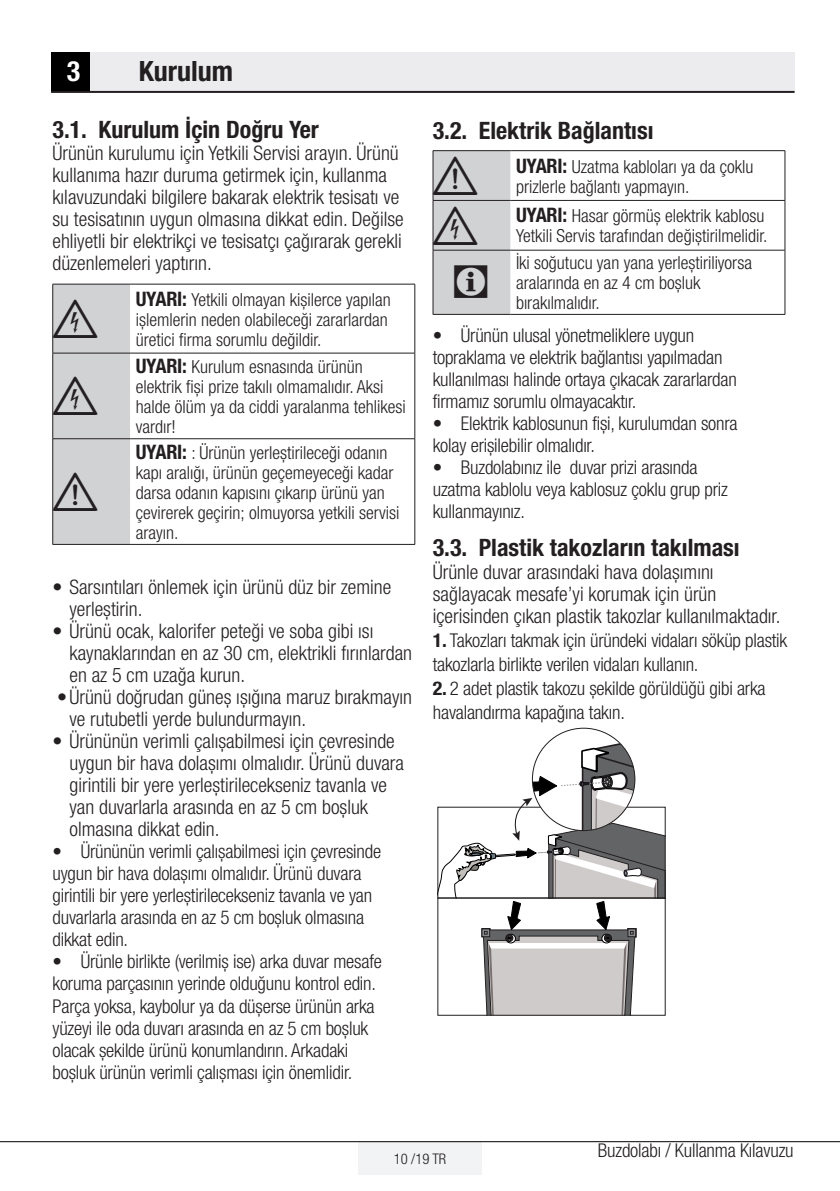
<style>
.page{position:relative;width:840px;height:1191px;background:#fff}
.page>*{position:absolute;margin:0;border:0;box-sizing:border-box;transform-origin:0 0}
.t1{font:48px "ZIWARNUN";color:#231f20}
.t2{font:700 condensed 28px "Helvetica Neue LT Pro";color:#231f20}
.t3{font:700 condensed 28px "Helvetica Neue LT Pro";color:#fff}
.t4{font:700 condensed 24px "Helvetica Neue LT Pro";color:#231f20}
.t5{font:300 condensed 20px/22px "Helvetica Neue LT Pro";color:#231f20}
.t6{font:300 condensed 19px/22px "Helvetica Neue LT Pro";letter-spacing:-.01em;color:#231f20}
.t7{font:300 condensed 18px/20px "Helvetica Neue LT Pro";color:#231f20}
.t8{font:300 condensed 14.6px "Helvetica Neue LT Pro";color:#231f20}
.s1{font-weight:700;font-size:20px}
.s2{font-weight:700}
</style>
<div class="page">
<div style="left:358px;top:1141px;width:123px;height:33px;background:#f2f3f4"></div>
<hr style="left:0;top:1141px;width:839px;height:1px;background:#000">
<div style="left:51px;top:52px;width:39px;height:40px;background:#000"></div>
<div style="left:90px;top:52px;width:704px;height:40px;background:#ececee"></div>
<hr style="left:51px;top:91px;width:743px;height:2px;background:#231f20">
<div style="left:53px;top:285px;width:77px;height:259px;background:#d1d2d4"></div>
<hr style="left:52px;top:284px;width:1px;height:69px;background:#231f20">
<hr style="left:414px;top:284px;width:1px;height:69px;background:#231f20">
<hr style="left:52px;top:353px;width:1px;height:85px;background:#231f20">
<hr style="left:414px;top:353px;width:1px;height:85px;background:#231f20">
<hr style="left:52px;top:439px;width:1px;height:105px;background:#231f20">
<hr style="left:414px;top:439px;width:1px;height:105px;background:#231f20">
<hr style="left:52px;top:284px;width:78px;height:1px;background:#231f20">
<hr style="left:130px;top:284px;width:285px;height:1px;background:#231f20">
<hr style="left:52px;top:353px;width:78px;height:1px;background:#231f20">
<hr style="left:130px;top:353px;width:285px;height:1px;background:#231f20">
<hr style="left:52px;top:438px;width:78px;height:1px;background:#231f20">
<hr style="left:130px;top:438px;width:285px;height:1px;background:#231f20">
<hr style="left:52px;top:544px;width:78px;height:1px;background:#231f20">
<hr style="left:130px;top:544px;width:285px;height:1px;background:#231f20">
<div style="left:433px;top:151px;width:77px;height:163px;background:#d1d2d4"></div>
<hr style="left:432px;top:150px;width:78px;height:1px;background:#231f20">
<hr style="left:432px;top:151px;width:1px;height:49px;background:#231f20">
<hr style="left:510px;top:150px;width:274px;height:1px;background:#231f20">
<hr style="left:784px;top:151px;width:1px;height:49px;background:#231f20">
<hr style="left:432px;top:200px;width:78px;height:1px;background:#231f20">
<hr style="left:432px;top:201px;width:1px;height:49px;background:#231f20">
<hr style="left:510px;top:200px;width:274px;height:1px;background:#231f20">
<hr style="left:784px;top:201px;width:1px;height:49px;background:#231f20">
<hr style="left:432px;top:250px;width:1px;height:64px;background:#231f20">
<hr style="left:784px;top:250px;width:1px;height:64px;background:#231f20">
<hr style="left:432px;top:314px;width:78px;height:1px;background:#231f20">
<hr style="left:432px;top:250px;width:78px;height:1px;background:#231f20">
<hr style="left:510px;top:250px;width:274px;height:1px;background:#231f20">
<hr style="left:510px;top:314px;width:274px;height:1px;background:#231f20">
<svg style="left:437px;top:728px;width:227px;height:287px"></svg>
<h2 class="t3" style="left:67px;top:54px;width:15px">3</h2>
<h2 class="t2" style="left:139px;top:54px;width:96px">Kurulum</h2>
<p class="t4" style="left:52px;top:115px;width:268px">3.1. Kurulum İçin Doğru Yer</p>
<p class="t5" style="left:52px;top:141px;width:352px">Ürünün kurulumu için Yetkili Servisi arayın. Ürünü kullanıma hazır duruma getirmek için, kullanma kılavuzundaki bilgilere bakarak elektrik tesisatı ve su tesisatının uygun olmasına dikkat edin. Değilse ehliyetli bir elektrikçi ve tesisatçı çağırarak gerekli düzenlemeleri yaptırın.</p>
<h1 class="t1" style="left:53px;top:293px;width:48px">B</h1>
<p class="t7" style="left:136px;top:289px;width:256px"><span class="s1">UYARI:</span> Yetkili olmayan kișilerce yapılan ișlemlerin neden olabileceği zararlardan üretici firma sorumlu değildir.</p>
<h1 class="t1" style="left:53px;top:370px;width:48px">B</h1>
<p class="t7" style="left:136px;top:356px;width:271px"><span class="s1">UYARI:</span> Kurulum esnasında ürünün elektrik fiși prize takılı olmamalıdır. Aksi halde ölüm ya da ciddi yaralanma tehlikesi vardır!</p>
<p class="t7" style="left:136px;top:442px;width:265px"><span class="s1">UYARI:</span> : Ürünün yerleștirileceği odanın kapı aralığı, ürünün geçemeyeceği kadar darsa odanın kapısını çıkarıp ürünü yan çevirerek geçirin; olmuyorsa yetkili servisi arayın.</p>
<p class="t5" style="left:69px;top:576px;width:323px;text-indent:-17px">• Sarsıntıları önlemek için ürünü düz bir zemine yerleștirin.</p>
<p class="t5" style="left:69px;top:620px;width:344px;text-indent:-17px">• Ürünü ocak, kalorifer peteği ve soba gibi ısı kaynaklarından en az 30 cm, elektrikli fırınlardan en az 5 cm uzağa kurun.</p>
<p class="t5" style="left:69px;top:686px;width:344px;text-indent:-12px">•Ürünü doğrudan güneș ıșığına maruz bırakmayın ve rutubetli yerde bulundurmayın.</p>
<p class="t5" style="left:69px;top:730px;width:336px;text-indent:-17px">• Ürününün verimli çalıșabilmesi için çevresinde uygun bir hava dolașımı olmalıdır. Ürünü duvara girintili bir yere yerleștirilecekseniz tavanla ve yan duvarlarla arasında en az 5 cm boșluk olmasına dikkat edin.</p>
<p class="t6" style="left:52px;top:840px;width:330px">• Ürününün verimli çalıșabilmesi için çevresinde uygun bir hava dolașımı olmalıdır. Ürünü duvara girintili bir yere yerleștirilecekseniz tavanla ve yan duvarlarla arasında en az 5 cm boșluk olmasına dikkat edin.</p>
<p class="t6" style="left:52px;top:950px;width:330px">• Ürünle birlikte (verilmiș ise) arka duvar mesafe koruma parçasının yerinde olduğunu kontrol edin.<br>Parça yoksa, kaybolur ya da düșerse ürünün arka yüzeyi ile oda duvarı arasında en az 5 cm boșluk olacak șekilde ürünü konumlandırın. Arkadaki boșluk ürünün verimli çalıșması için önemlidir.</p>
<h1 class="t1" style="left:53px;top:466px;width:48px">A</h1>
<p class="t4" style="left:432px;top:116px;width:222px">3.2. Elektrik Bağlantısı</p>
<h1 class="t1" style="left:433px;top:150px;width:48px">A</h1>
<p class="t7" style="left:515px;top:156px;width:239px"><span class="s1">UYARI:</span> Uzatma kabloları ya da çoklu prizlerle bağlantı yapmayın.</p>
<h1 class="t1" style="left:433px;top:200px;width:48px">B</h1>
<p class="t7" style="left:515px;top:206px;width:253px"><span class="s1">UYARI:</span> Hasar görmüș elektrik kablosu<br>Yetkili Servis tarafından değiștirilmelidir.</p>
<h1 class="t1" style="left:451px;top:257px;width:42px">C</h1>
<p class="t7" style="left:515px;top:252px;width:237px">İki soğutucu yan yana yerleștiriliyorsa aralarında en az 4 cm boșluk bırakılmalıdır.</p>
<p class="t6" style="left:432px;top:324px;width:305px">• Ürünün ulusal yönetmeliklere uygun topraklama ve elektrik bağlantısı yapılmadan kullanılması halinde ortaya çıkacak zararlardan firmamız sorumlu olmayacaktır.</p>
<p class="t6" style="left:432px;top:412px;width:306px">• Elektrik kablosunun fiși, kurulumdan sonra kolay erișilebilir olmalıdır.</p>
<p class="t6" style="left:432px;top:456px;width:296px">• Buzdolabınız ile duvar prizi arasında uzatma kablolu veya kablosuz çoklu grup priz kullanmayınız.</p>
<p class="t4" style="left:432px;top:533px;width:308px">3.3. Plastik takozların takılması</p>
<p class="t5" style="left:432px;top:560px;width:349px">Ürünle duvar arasındaki hava dolașımını sağlayacak mesafe’yi korumak için ürün içerisinden çıkan plastik takozlar kullanılmaktadır.</p>
<p class="t6" style="left:432px;top:628px;width:356px;line-height:24px"><span class="s2">1.</span> Takozları takmak için üründeki vidaları söküp plastik takozlarla birlikte verilen vidaları kullanın.</p>
<p class="t6" style="left:432px;top:676px;width:334px;line-height:24px"><span class="s2">2.</span> 2 adet plastik takozu șekilde görüldüğü gibi arka havalandırma kapağına takın.</p>
<p class="t8" style="left:393px;top:1150px;width:54px">10 /19 TR</p>
<p class="t6" style="left:597px;top:1139px;width:197px">Buzdolabı / Kullanma Kılavuzu</p>
</div>
